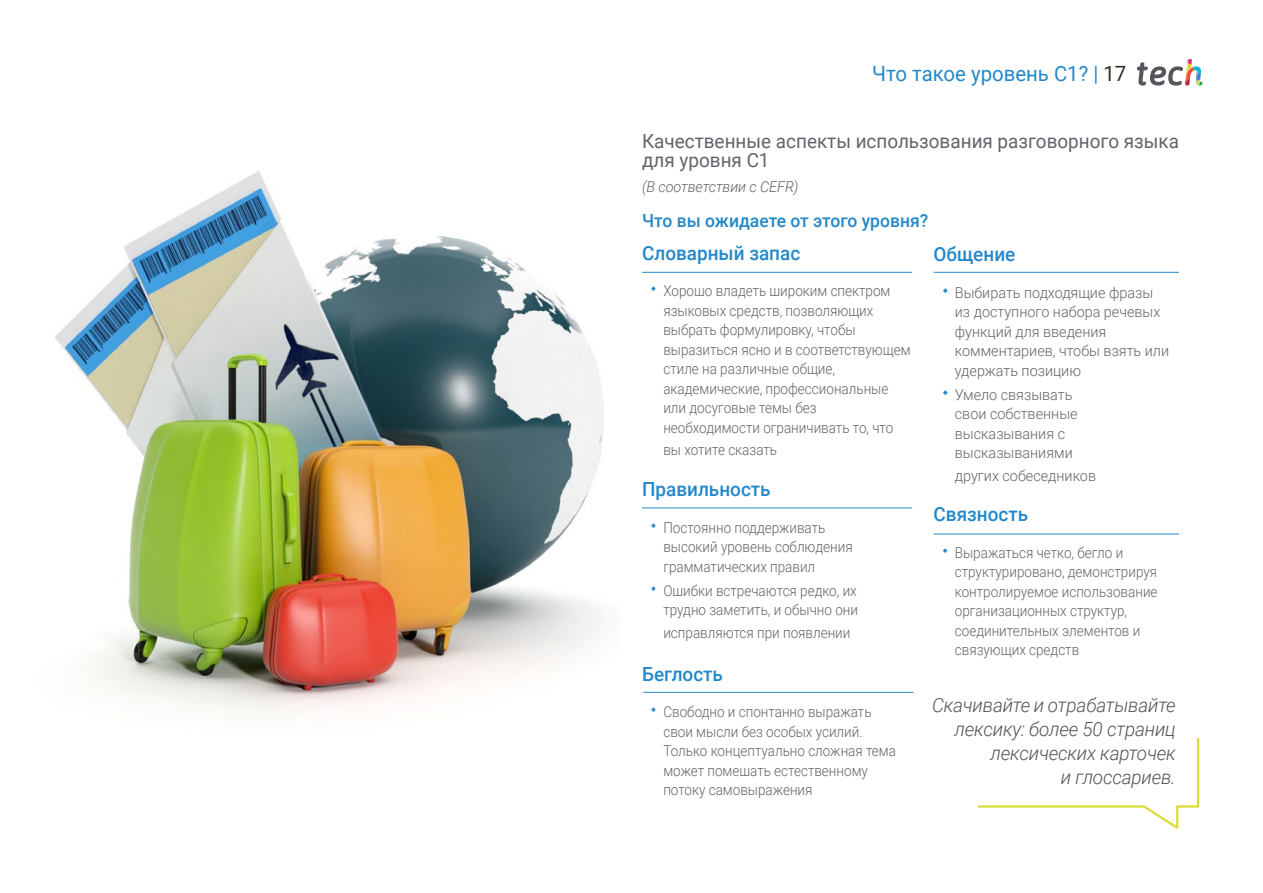
<style>
.page{position:relative;width:1263px;height:893px;background:#fff}
.page>*{position:absolute;margin:0;border:0;box-sizing:border-box;transform-origin:0 0}
.t1{font:21px "Roboto";color:#2488c9}
.t2{font:italic 300 19.5px/24px "Roboto";letter-spacing:-.01em;color:#52555b;text-align:right}
.t3{font:19.5px/19.5px "Roboto";color:#61646a}
.t4{font:500 19.5px "Roboto";color:#2488c9}
.t5{font:500 18px "Roboto";color:#2488c9}
.t6{font:300 15px/19.5px "Roboto";color:#61646a;scale:.9 1}
.t7{font:300 15px/19.5px "Roboto";color:#61646a;scale:.96 1}
.t8{font:italic 300 15px "Roboto";letter-spacing:-.01em;color:#61646a}
.s1{color:#312e20}
</style>
<div class="page">
<svg style="left:1137px;top:59px;width:65px;height:27px"></svg>
<img style="left:55px;top:170px;width:549px;height:543px">
<svg style="left:977px;top:738px;width:223px;height:91px"></svg>
<hr style="left:642px;top:272px;width:270px;height:1px;background:#2488c9">
<hr style="left:933px;top:272px;width:246px;height:1px;background:#2488c9">
<hr style="left:642px;top:508px;width:270px;height:1px;background:#2488c9">
<hr style="left:933px;top:534px;width:246px;height:1px;background:#2488c9">
<hr style="left:643px;top:692px;width:270px;height:1px;background:#2488c9">
<h1 class="t1" style="left:872px;top:59px;width:256px">Что такое уровень С1? | <span class="s1">17</span></h1>
<h2 class="t3" style="left:642px;top:130px;width:538px">Качественные аспекты использования разговорного языка для уровня C1</h2>
<p class="t8" style="left:642px;top:176px;width:158px">(В соответствии с CEFR)</p>
<p class="t5" style="left:642px;top:208px;width:288px">Что вы ожидаете от этого уровня?</p>
<h2 class="t4" style="left:642px;top:239px;width:160px">Словарный запас</h2>
<p class="t6" style="left:663px;top:281px;width:276px">Хорошо владеть широким спектром языковых средств, позволяющих выбрать формулировку, чтобы выразиться ясно и в соответствующем стиле на различные общие, академические, профессиональные или досуговые темы без необходимости ограничивать то, что</p>
<p class="t6" style="left:663px;top:440px;width:128px">вы хотите сказать</p>
<h2 class="t4" style="left:642px;top:476px;width:130px">Правильность</h2>
<p class="t6" style="left:663px;top:517px;width:212px">Постоянно поддерживать высокий уровень соблюдения грамматических правил</p>
<p class="t6" style="left:663px;top:580px;width:218px">Ошибки встречаются редко, их трудно заметить, и обычно они</p>
<p class="t6" style="left:663px;top:622px;width:209px">исправляются при появлении</p>
<h2 class="t4" style="left:642px;top:660px;width:82px">Беглость</h2>
<p class="t6" style="left:663px;top:702px;width:260px">Свободно и спонтанно выражать свои мысли без особых усилий.<br>Только концептуально сложная тема может помешать естественному потоку самовыражения</p>
<h2 class="t4" style="left:933px;top:241px;width:83px">Общение</h2>
<p class="t7" style="left:955px;top:282px;width:225px">Выбирать подходящие фразы из доступного набора речевых функций для введения комментариев, чтобы взять или удержать позицию</p>
<p class="t7" style="left:955px;top:384px;width:129px">Умело связывать свои собственные высказывания с высказываниями</p>
<p class="t7" style="left:955px;top:465px;width:149px">других собеседников</p>
<h2 class="t4" style="left:933px;top:501px;width:96px">Связность</h2>
<p class="t6" style="left:955px;top:542px;width:227px">Выражаться четко, бегло и структурировано, демонстрируя контролируемое использование организационных структур, соединительных элементов и связующих средств</p>
<h2 class="t2" style="left:932px;top:693px;width:245px">Скачивайте и отрабатывайте лексику: более 50 страниц лексических карточек<br>и глоссариев.</h2>
</div>
